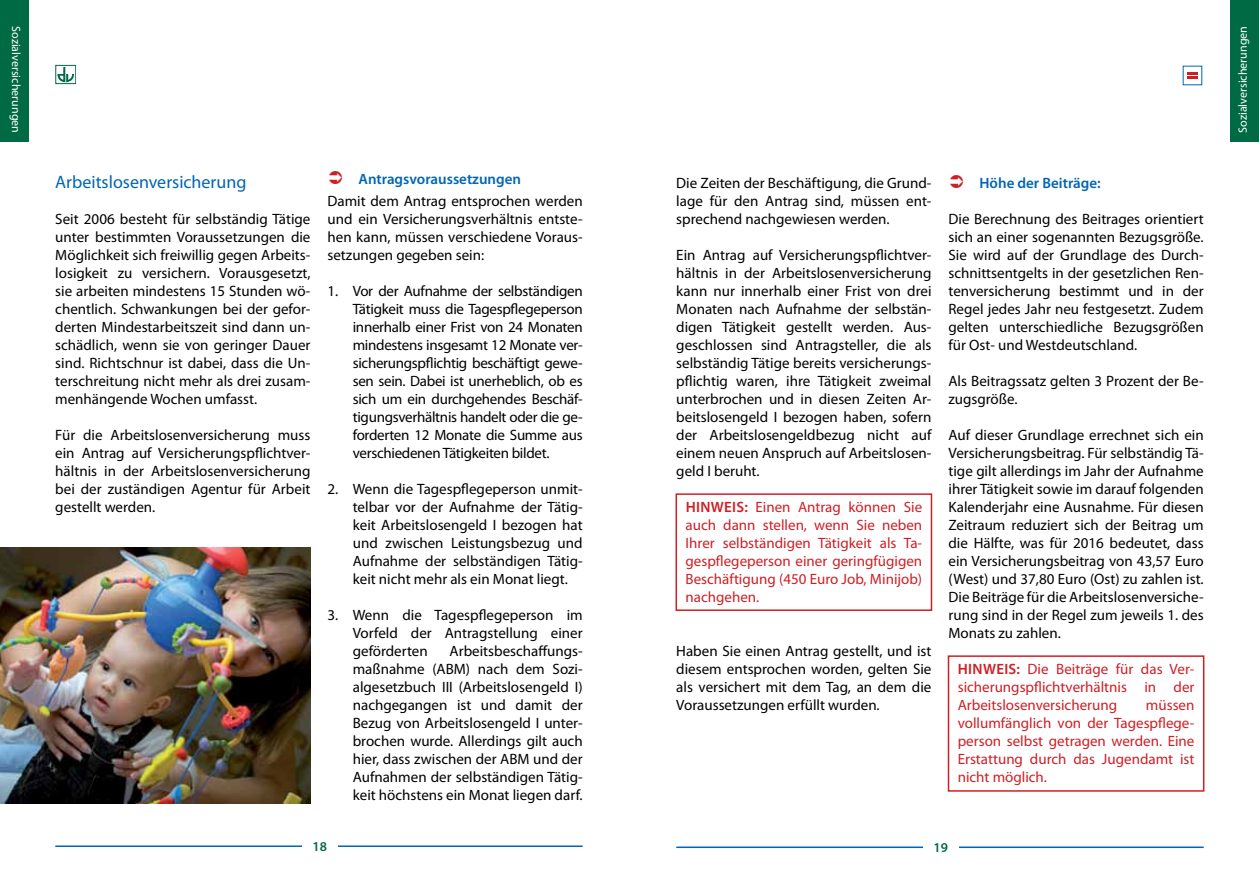
<style>
.page{position:relative;width:1259px;height:893px;background:#fff}
.page>*{position:absolute;margin:0;border:0;box-sizing:border-box;transform-origin:0 0}
.t1{font:18px "Myriad Pro";color:#0066b3}
.t2{font:15px/18px "Myriad Pro";color:#000;text-align:justify}
.t3{font:15px/18px "Myriad Pro";color:#cf1f25;text-align:justify}
.t4{font:600 15px "Myriad Pro";color:#0066b3}
.t5{font:600 13.5px "Myriad Pro";color:#006a45}
.t6{font:12px "Myriad Pro";color:#fff}
.s1{font-weight:600}
</style>
<div class="page">
<hr style="left:55px;top:845px;width:528px;height:2px;background:#0066b3">
<div style="left:302px;top:840px;width:36px;height:26px;background:#fff"></div>
<hr style="left:676px;top:846px;width:527px;height:2px;background:#0066b3">
<div style="left:923px;top:841px;width:35px;height:26px;background:#fff"></div>
<div style="left:55px;top:65px;width:21px;height:19px;border:1px solid #006a45"></div>
<svg style="left:57px;top:67px;width:19px;height:18px"></svg>
<svg style="left:1187px;top:72px;width:10px;height:7px"></svg>
<div style="left:1230px;top:0;width:29px;height:141px;background:#006a45"></div>
<div style="left:0;top:0;width:29px;height:141px;background:#006a45"></div>
<div style="left:675px;top:493px;width:257px;height:118px;border:2px solid #cf1f25"></div>
<div style="left:947px;top:655px;width:257px;height:137px;border:2px solid #cf1f25"></div>
<img style="left:0;top:548px;width:310px;height:256px">
<p class="t6" style="left:24px;top:26px;width:108px;rotate:90deg">Sozialversicherungen</p>
<p class="t1" style="left:55px;top:171px;width:193px">Arbeitslosenversicherung</p>
<p class="t2" style="left:55px;top:210px;width:257px">Seit 2006 besteht für selbständig Tätige unter bestimmten Voraussetzungen die Möglichkeit sich freiwillig gegen Arbeits&shy;losigkeit zu versichern. Vorausgesetzt, sie arbeiten mindestens 15 Stunden wö&shy;chentlich. Schwankungen bei der gefor&shy;derten Mindestarbeitszeit sind dann un&shy;schädlich, wenn sie von geringer Dauer sind. Richtschnur ist dabei, dass die Un&shy;terschreitung nicht mehr als drei zusam&shy;menhängende Wochen umfasst.</p>
<p class="t2" style="left:55px;top:426px;width:257px">Für die Arbeitslosenversicherung muss ein Antrag auf Versicherungspflichtver&shy;hältnis in der Arbeitslosenversicherung bei der zuständigen Agentur für Arbeit gestellt werden.</p>
<p class="t4" style="left:358px;top:169px;width:164px">Antragsvoraussetzungen</p>
<p class="t2" style="left:327px;top:192px;width:257px">Damit dem Antrag entsprochen werden und ein Versicherungsverhältnis entste&shy;hen kann, müssen verschiedene Voraus&shy;setzungen gegeben sein:</p>
<p class="t2" style="left:353px;top:282px;width:231px;text-indent:-25px">1. Vor der Aufnahme der selbständigen Tätigkeit muss die Tagespflegeperson innerhalb einer Frist von 24 Monaten mindestens insgesamt 12 Monate ver&shy;sicherungspflichtig beschäftigt gewe&shy;sen sein. Dabei ist unerheblich, ob es sich um ein durchgehendes Beschäf&shy;tigungsverhältnis handelt oder die ge&shy;forderten 12 Monate die Summe aus verschiedenen Tätigkeiten bildet.</p>
<p class="t2" style="left:353px;top:480px;width:231px;text-indent:-25px">2. Wenn die Tagespflegeperson unmit&shy;telbar vor der Aufnahme der Tätig&shy;keit Arbeitslosengeld I bezogen hat und zwischen Leistungsbezug und Aufnahme der selbständigen Tätig&shy;keit nicht mehr als ein Monat liegt.</p>
<p class="t2" style="left:353px;top:606px;width:231px;text-indent:-25px">3. Wenn die Tagespflegeperson im Vorfeld der Antragstellung einer geförderten</p>
<p class="t2" style="left:353px;top:642px;width:231px;text-indent:97px">Arbeitsbeschaffungs&shy;maßnahme (ABM) nach dem Sozi&shy;algesetzbuch III (Arbeitslosengeld I) nachgegangen ist und damit der Bezug von Arbeitslosengeld I unter&shy;brochen wurde. Allerdings gilt auch hier, dass zwischen der ABM und der Aufnahmen der selbständigen Tätig&shy;keit höchstens ein Monat liegen darf.</p>
<p class="t2" style="left:676px;top:174px;width:257px">Die Zeiten der Beschäftigung, die Grund&shy;lage für den Antrag sind, müssen ent&shy;sprechend nachgewiesen werden.</p>
<p class="t2" style="left:676px;top:246px;width:257px">Ein Antrag auf Versicherungspflichtver&shy;hältnis in der Arbeitslosenversicherung kann nur innerhalb einer Frist von drei Monaten nach Aufnahme der selbstän&shy;digen Tätigkeit gestellt werden. Aus&shy;geschlossen sind Antragsteller, die als selbständig Tätige bereits versicherungs&shy;pflichtig waren, ihre Tätigkeit zweimal unterbrochen und in diesen Zeiten Ar&shy;beitslosengeld I bezogen haben, sofern der Arbeitslosengeldbezug nicht auf einem neuen Anspruch auf Arbeitslosen&shy;geld I beruht.</p>
<p class="t3" style="left:685px;top:498px;width:238px"><span class="s1">Hinweis:</span> Einen Antrag können Sie auch dann stellen, wenn Sie neben Ihrer selbständigen Tätigkeit als Ta&shy;gespflegeperson einer geringfügigen Beschäftigung (450 Euro Job, Minijob) nachgehen.</p>
<p class="t2" style="left:676px;top:642px;width:257px">Haben Sie einen Antrag gestellt, und ist diesem entsprochen worden, gelten Sie als versichert mit dem Tag, an dem die Voraussetzungen erfüllt wurden.</p>
<p class="t4" style="left:979px;top:173px;width:123px">Höhe der Beiträge:</p>
<p class="t2" style="left:948px;top:210px;width:257px">Die Berechnung des Beitrages orientiert sich an einer sogenannten Bezugsgröße.<br>Sie wird auf der Grundlage des Durch&shy;schnittsentgelts in der gesetzlichen Ren&shy;tenversicherung bestimmt und in der Regel jedes Jahr neu festgesetzt. Zudem gelten unterschiedliche Bezugsgrößen für Ost- und Westdeutschland.</p>
<p class="t2" style="left:948px;top:372px;width:257px">Als Beitragssatz gelten 3 Prozent der Be&shy;zugsgröße.</p>
<p class="t2" style="left:948px;top:426px;width:257px">Auf dieser Grundlage errechnet sich ein Versicherungsbeitrag. Für selbständig Tä&shy;tige gilt allerdings im Jahr der Aufnahme ihrer Tätigkeit sowie im darauf folgenden Kalenderjahr eine Ausnahme. Für diesen Zeitraum reduziert sich der Beitrag um die Hälfte, was für 2016 bedeutet, dass ein Versicherungsbeitrag von 43,57 Euro (West) und 37,80 Euro (Ost) zu zahlen ist.<br>Die Beiträge für die Arbeitslosenversiche&shy;rung sind in der Regel zum jeweils 1. des Monats zu zahlen.</p>
<p class="t3" style="left:957px;top:660px;width:238px"><span class="s1">Hinweis:</span> Die Beiträge für das Ver&shy;sicherungspflichtverhältnis in der Arbeitslosenversicherung</p>
<p class="t3" style="left:957px;top:696px;width:238px;text-indent:188px">müssen vollumfänglich von der Tagespflege&shy;person selbst getragen werden. Eine Erstattung durch das Jugendamt ist nicht möglich.</p>
<p class="t5" style="left:313px;top:837px;width:16px">18</p>
<p class="t5" style="left:933px;top:838px;width:16px">19</p>
<p class="t6" style="left:1235px;top:133px;width:108px;rotate:-90deg">Sozialversicherungen</p>
</div>
